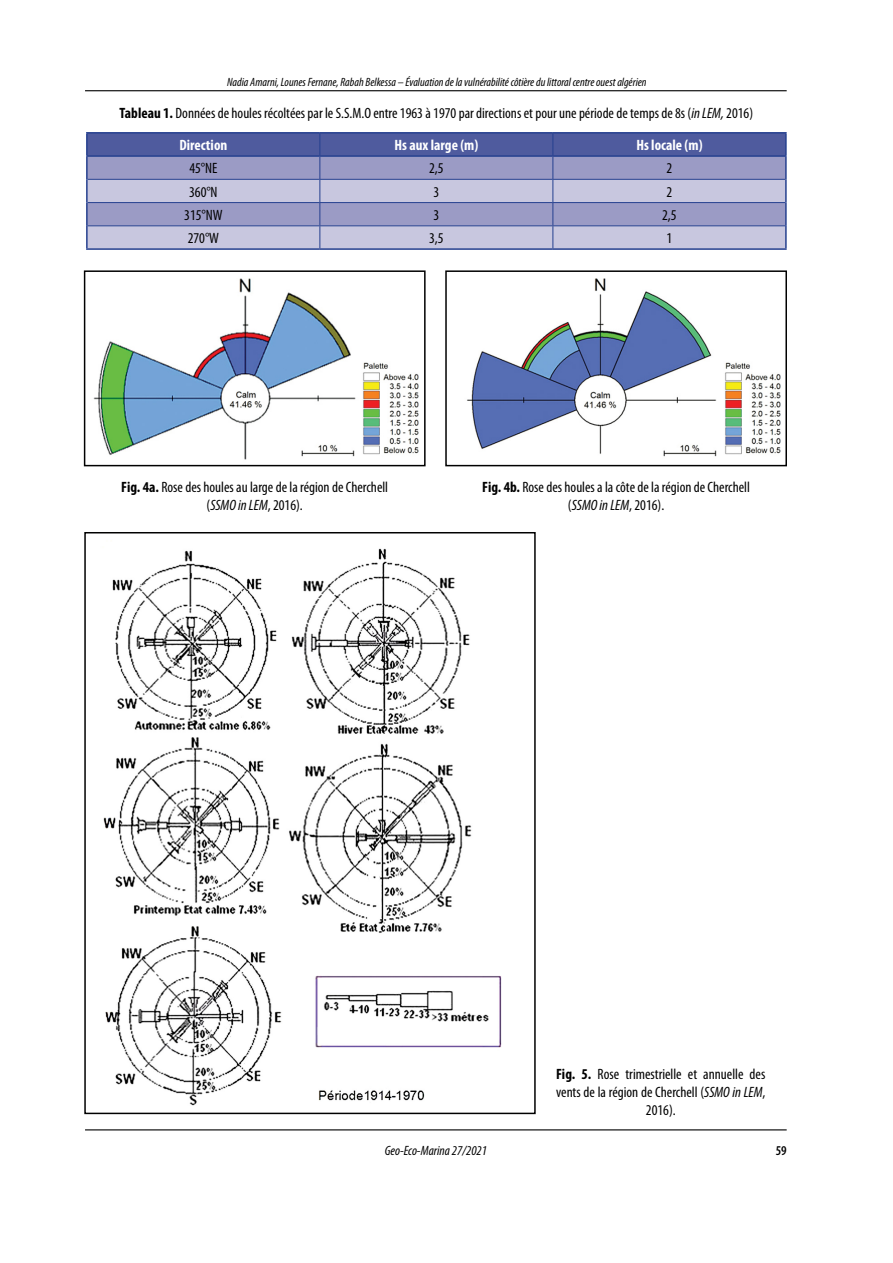
<style>
.page{position:relative;width:893px;height:1263px;background:#fff}
.page>*{position:absolute;margin:0;border:0;box-sizing:border-box;transform-origin:0 0}
.t1{font:condensed 15px/18px "Myriad Pro";color:#000;text-align:center}
.t2{font:700 condensed 15px "Myriad Pro";color:#fff}
.t3{font:italic condensed 13.5px "Myriad Pro";color:#000}
.t4{font:600 condensed 13.5px "Myriad Pro";color:#000}
.t5{font:italic condensed 12px "Myriad Pro";color:#000}
.s1{font-weight:700}
.s2{font-style:italic}
.s3{font-weight:700;color:#fff}
</style>
<div class="page">
<hr style="left:85px;top:1129px;width:702px;height:1px;background:#000">
<hr style="left:85px;top:90px;width:702px;height:1px;background:#000">
<hr style="left:86px;top:157px;width:2px;height:22px;background:#25408f">
<hr style="left:785px;top:157px;width:2px;height:22px;background:#25408f">
<hr style="left:86px;top:179px;width:2px;height:24px;background:#25408f">
<hr style="left:785px;top:179px;width:2px;height:24px;background:#25408f">
<hr style="left:86px;top:203px;width:2px;height:23px;background:#25408f">
<hr style="left:785px;top:203px;width:2px;height:23px;background:#25408f">
<hr style="left:86px;top:226px;width:2px;height:22px;background:#25408f">
<hr style="left:785px;top:226px;width:2px;height:22px;background:#25408f">
<hr style="left:86px;top:248px;width:234px;height:2px;background:#25408f">
<hr style="left:320px;top:248px;width:233px;height:2px;background:#25408f">
<hr style="left:553px;top:248px;width:234px;height:2px;background:#25408f">
<svg style="left:87px;top:134px;width:699px;height:114px;background:#9a9dc6"></svg>
<hr style="left:86px;top:132px;width:234px;height:2px;background:#25408f">
<hr style="left:86px;top:134px;width:2px;height:21px;background:#25408f">
<hr style="left:320px;top:132px;width:233px;height:2px;background:#25408f">
<hr style="left:553px;top:132px;width:234px;height:2px;background:#25408f">
<hr style="left:785px;top:134px;width:2px;height:21px;background:#25408f">
<hr style="left:86px;top:155px;width:234px;height:2px;background:#25408f">
<hr style="left:320px;top:155px;width:233px;height:2px;background:#25408f">
<hr style="left:553px;top:155px;width:234px;height:2px;background:#25408f">
<img style="left:93px;top:278px;width:326px;height:182px">
<div style="left:84px;top:270px;width:342px;height:196px;border:2px solid #000"></div>
<img style="left:467px;top:278px;width:314px;height:179px">
<div style="left:445px;top:270px;width:342px;height:196px;border:2px solid #000"></div>
<img style="left:103px;top:548px;width:399px;height:558px">
<div style="left:84px;top:532px;width:452px;height:582px;border:2px solid #000"></div>
<p class="t5" style="left:227px;top:74px;width:421px">Nadia Amarni, Lounes Fernane, Rabah Belkessa – Évaluation de la vulnérabilité côtière du littoral centre ouest algérien</p>
<p class="t1" style="left:179px;top:96px;width:575px;line-height:32.5px;text-align:left;text-indent:-60px"><span class="s1">Tableau 1.</span> Données de houles récoltées par le S.S.M.O entre 1963 à 1970 par directions et pour une période de temps de 8s (<span class="s2">in LEM,</span> 2016)<br><span class="s3">Direction</span></p>
<p class="t2" style="left:394px;top:136px;width:85px">Hs aux large (m)</p>
<p class="t2" style="left:636px;top:136px;width:68px">Hs locale (m)</p>
<p class="t1" style="left:189px;top:159px;width:30px">45°NE</p>
<p class="t1" style="left:429px;top:159px;width:16px">2,5</p>
<p class="t1" style="left:666px;top:159px;width:7px">2</p>
<p class="t1" style="left:189px;top:182px;width:30px">360°N</p>
<p class="t1" style="left:433px;top:182px;width:7px">3</p>
<p class="t1" style="left:666px;top:182px;width:7px">2</p>
<p class="t1" style="left:184px;top:206px;width:40px">315°NW</p>
<p class="t1" style="left:433px;top:206px;width:7px">3</p>
<p class="t1" style="left:662px;top:206px;width:16px">2,5</p>
<p class="t1" style="left:188px;top:229px;width:33px">270°W</p>
<p class="t1" style="left:429px;top:229px;width:16px">3,5</p>
<p class="t1" style="left:666px;top:229px;width:7px">1</p>
<p class="t1" style="left:121px;top:478px;width:268px"><span class="s1">Fig. 4a.</span> Rose des houles au large de la région de Cherchell (<span class="s2">SSMO in LEM</span>, 2016).</p>
<p class="t1" style="left:482px;top:478px;width:269px"><span class="s1">Fig. 4b.</span> Rose des houles a la côte de la région de Cherchell (<span class="s2">SSMO in LEM</span>, 2016).</p>
<p class="t1" style="left:556px;top:1065px;width:211px"><span class="s1">Fig. 5.</span> Rose trimestrielle et annuelle des vents de la région de Cherchell (<span class="s2">SSMO in LEM</span>,<br>2016).</p>
<p class="t3" style="left:385px;top:1142px;width:104px">Geo-Eco-Marina 27/2021</p>
<p class="t4" style="left:776px;top:1142px;width:13px">59</p>
</div>
